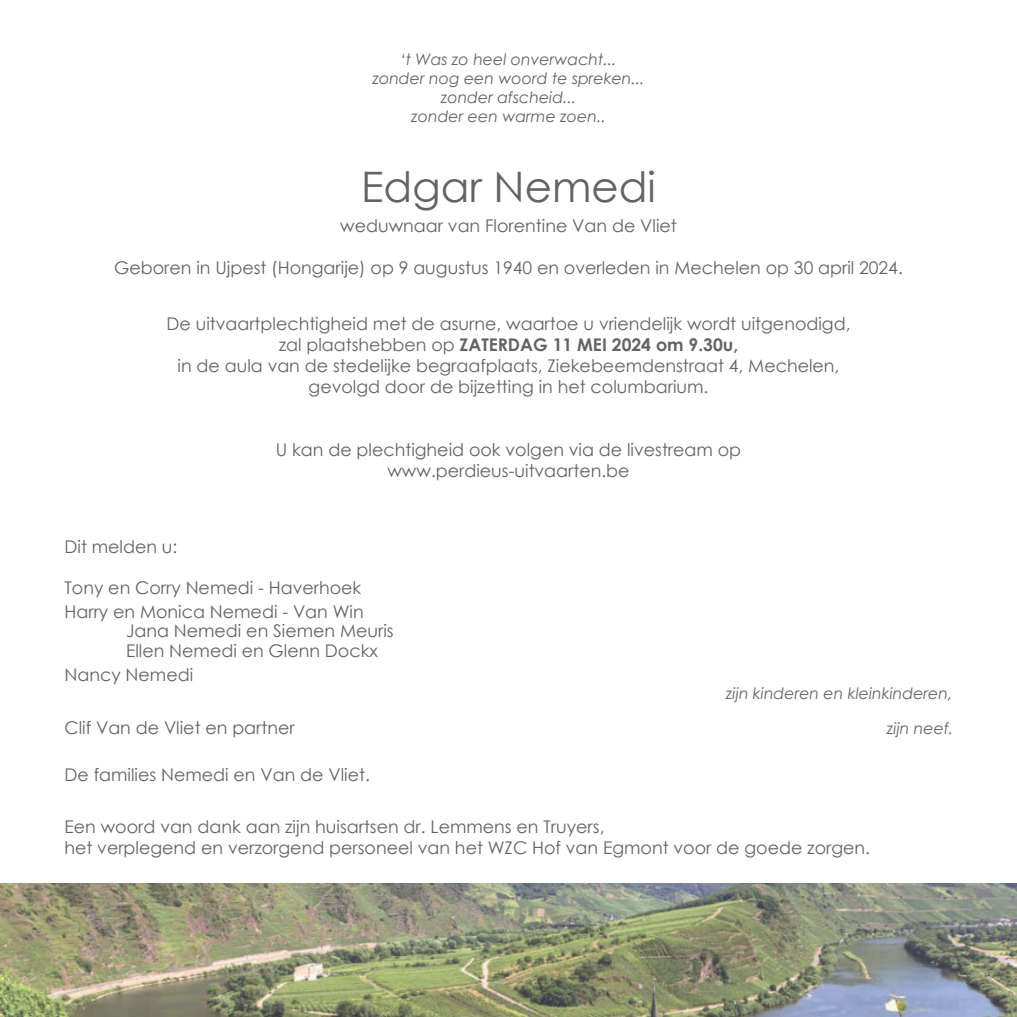
<style>
.page{position:relative;width:1017px;height:1017px;background:#fff}
.page>*{position:absolute;margin:0;border:0;box-sizing:border-box;transform-origin:0 0}
.t1{font:42px "Century Gothic";color:#636366}
.t2{font:17.5px/21px "Century Gothic";color:#636366}
.t3{font:italic 15.75px/18.9px "Century Gothic";color:#636366;text-align:center}
.s1{font-weight:700}
</style>
<div class="page">
<img style="left:0;top:883px;width:1017px;height:134px">
<p class="t3" style="left:372px;top:50px;width:274px">‘t Was zo heel onverwacht... zonder nog een woord te spreken... zonder afscheid...<br>zonder een warme zoen..</p>
<h1 class="t1" style="left:361px;top:157px;width:296px">Edgar Nemedi</h1>
<p class="t2" style="left:340px;top:215px;width:338px">weduwnaar van Florentine Van de Vliet</p>
<p class="t2" style="left:114px;top:257px;width:790px">Geboren in Ujpest (Hongarije) op 9 augustus 1940 en overleden in Mechelen op 30 april 2024.</p>
<p class="t2" style="left:166px;top:313px;width:686px;text-align:center">De uitvaartplechtigheid met de asurne, waartoe u vriendelijk wordt uitgenodigd, zal plaatshebben op <span class="s1">ZATERDAG 11 MEI 2024 om 9.30u,<br></span>in de aula van de stedelijke begraafplaats, Ziekebeemdenstraat 4, Mechelen, gevolgd door de bijzetting in het columbarium.</p>
<p class="t2" style="left:276px;top:439px;width:467px;text-align:center">U kan de plechtigheid ook volgen via de livestream op www.perdieus-uitvaarten.be</p>
<p class="t2" style="left:64px;top:536px;width:114px">Dit melden u:</p>
<p class="t2" style="left:64px;top:575px;width:301px;line-height:24.5px">Tony en Corry Nemedi - Haverhoek<br>Harry en Monica Nemedi - Van Win</p>
<p class="t2" style="left:126px;top:621px;width:269px;line-height:19.2px">Jana Nemedi en Siemen Meuris<br>Ellen Nemedi en Glenn Dockx</p>
<p class="t2" style="left:64px;top:664px;width:130px">Nancy Nemedi</p>
<p class="t3" style="left:726px;top:683px;width:228px">zijn kinderen en kleinkinderen,</p>
<p class="t2" style="left:64px;top:716px;width:232px">Clif Van de Vliet en partner</p>
<p class="t3" style="left:887px;top:718px;width:68px">zijn neef.</p>
<p class="t2" style="left:64px;top:764px;width:307px">De families Nemedi en Van de Vliet.</p>
<p class="t2" style="left:64px;top:816px;width:807px">Een woord van dank aan zijn huisartsen dr. Lemmens en Truyers,<br>het verplegend en verzorgend personeel van het WZC Hof van Egmont voor de goede zorgen.</p>
</div>
